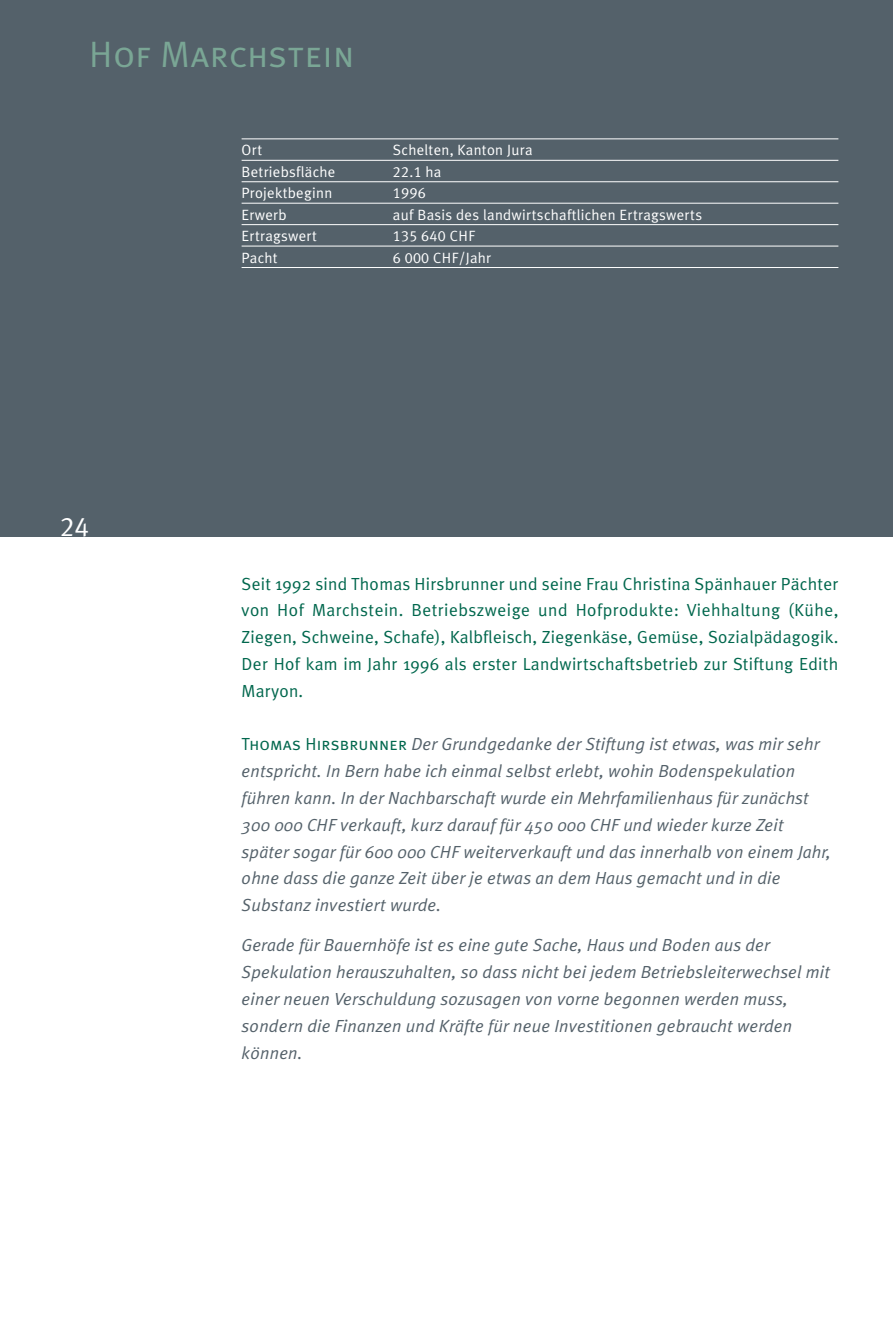
<style>
.page{position:relative;width:893px;height:1340px;background:#fff}
.page>*{position:absolute;margin:0;border:0;box-sizing:border-box;transform-origin:0 0}
.t1{font:36.75px "Meta Plus Normal Caps";letter-spacing:.01em;color:#7aa695}
.t2{font:27.12px "Meta Plus LF";color:#fff}
.t3{font:italic 17.5px/26.8px "Meta Plus Normal";letter-spacing:.01em;color:#54616a}
.t4{font:17.5px/26.8px "Meta Plus Normal";letter-spacing:.015em;color:#01674d;text-align:justify}
.t5{font:14.88px "Meta Plus LF";letter-spacing:.02em;color:#fff}
.s1{font-family:"Meta Plus Normal Caps";font-style:normal;color:#01674d}
</style>
<div class="page">
<div style="left:0;top:0;width:893px;height:536px;background:#54616a"></div>
<hr style="left:242px;top:138px;width:596px;height:1px;background:#fff">
<hr style="left:242px;top:160px;width:596px;height:1px;background:#fff">
<hr style="left:242px;top:181px;width:596px;height:1px;background:#fff">
<hr style="left:242px;top:203px;width:596px;height:1px;background:#fff">
<hr style="left:242px;top:224px;width:596px;height:1px;background:#fff">
<hr style="left:242px;top:246px;width:596px;height:1px;background:#fff">
<hr style="left:242px;top:267px;width:596px;height:1px;background:#fff">
<h1 class="t1" style="left:89px;top:33px;width:266px">Hof Marchstein</h1>
<h2 class="t2" style="left:60px;top:511px;width:31px">24</h2>
<p class="t5" style="left:242px;top:142px;width:22px">Ort</p>
<p class="t5" style="left:393px;top:142px;width:141px">Schelten, Kanton Jura</p>
<p class="t5" style="left:242px;top:163px;width:95px">Betriebsfläche</p>
<p class="t5" style="left:393px;top:163px;width:50px">22.1 ha</p>
<p class="t5" style="left:242px;top:184px;width:92px">Projektbeginn</p>
<p class="t5" style="left:393px;top:184px;width:34px">1996</p>
<p class="t5" style="left:242px;top:206px;width:46px">Erwerb</p>
<p class="t5" style="left:393px;top:206px;width:311px">auf Basis des landwirtschaftlichen Ertragswerts</p>
<p class="t5" style="left:242px;top:227px;width:77px">Ertragswert</p>
<p class="t5" style="left:393px;top:227px;width:84px">135 640 CHF</p>
<p class="t5" style="left:242px;top:249px;width:38px">Pacht</p>
<p class="t5" style="left:393px;top:249px;width:100px">6 000 CHF/Jahr</p>
<p class="t4" style="left:242px;top:570px;width:598px">Seit 1992 sind Thomas Hirsbrunner und seine Frau Christina Spänhauer Pächter von Hof Marchstein. Betriebszweige und Hofprodukte: Viehhaltung (Kühe, Ziegen, Schweine, Schafe), Kalbfleisch, Ziegenkäse, Gemüse, Sozialpädagogik.<br>Der Hof kam im Jahr 1996 als erster Landwirtschaftsbetrieb zur Stiftung Edith Maryon.</p>
<p class="t3" style="left:242px;top:730px;width:591px"><span class="s1">Thomas Hirsbrunner</span> Der Grundgedanke der Stiftung ist etwas, was mir sehr entspricht. In Bern habe ich einmal selbst erlebt, wohin Bodenspekulation führen kann. In der Nachbarschaft wurde ein Mehrfamilienhaus für zunächst 300 000 CHF verkauft, kurz darauf für 450 000 CHF und wieder kurze Zeit später sogar für 600 000 CHF weiterverkauft und das innerhalb von einem Jahr, ohne dass die ganze Zeit über je etwas an dem Haus gemacht und in die Substanz investiert wurde.</p>
<p class="t3" style="left:242px;top:931px;width:590px">Gerade für Bauernhöfe ist es eine gute Sache, Haus und Boden aus der Spekulation herauszuhalten, so dass nicht bei jedem Betriebsleiterwechsel mit einer neuen Verschuldung sozusagen von vorne begonnen werden muss, sondern die Finanzen und Kräfte für neue Investitionen gebraucht werden können.</p>
</div>
